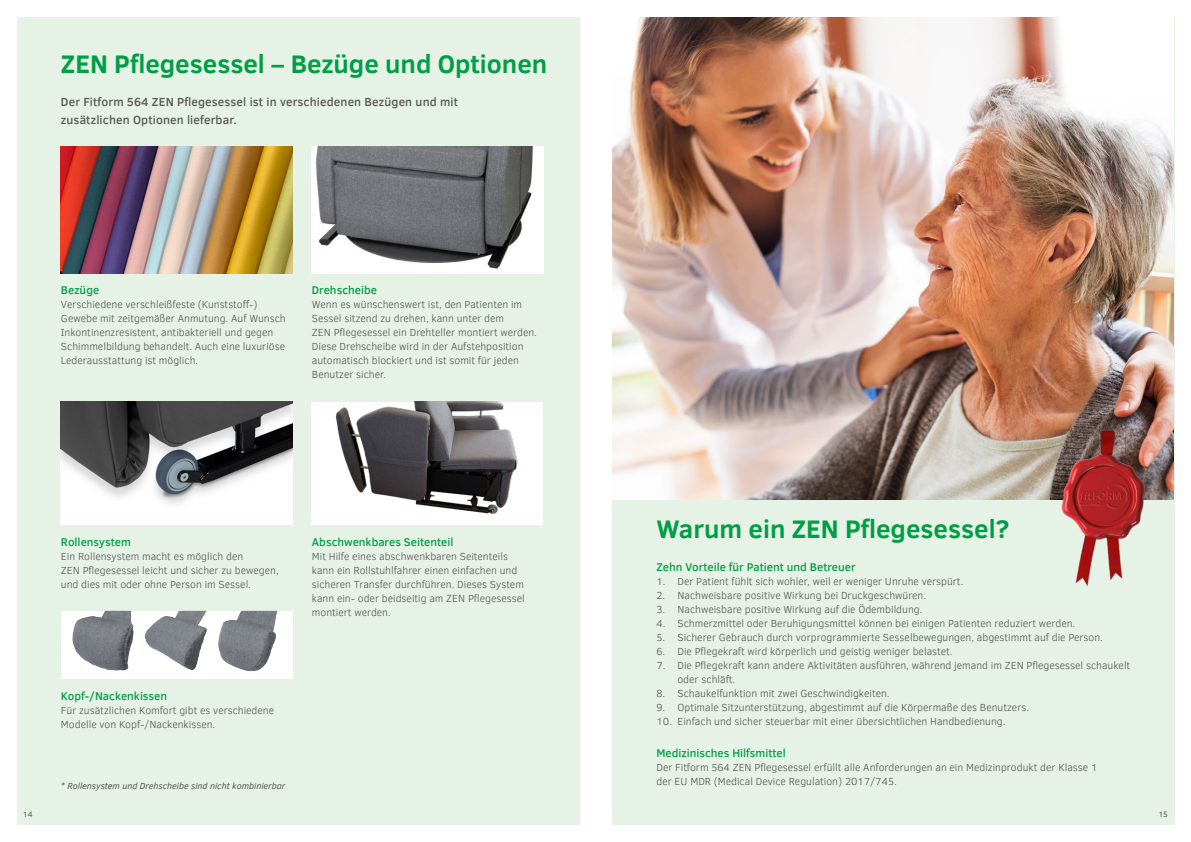
<style>
.page{position:relative;width:1191px;height:842px;background:#fff}
.page>*{position:absolute;margin:0;border:0;box-sizing:border-box;transform-origin:0 0}
.t1{font:700 26px "Clear Sans";color:#009e45}
.t2{font:500 12px/18px "Clear Sans";letter-spacing:.01em;color:#575756}
.t3{font:500 11.5px "Clear Sans";color:#009e45}
.t4{font:300 10.5px/14px "Clear Sans";color:#575756}
.t5{font:italic 9px "Clear Sans";color:#575756}
.t6{font:8px "Clear Sans";color:#575756}
</style>
<div class="page">
<div style="left:612px;top:17px;width:562px;height:808px;background:#e6f2e6"></div>
<img style="left:612px;top:17px;width:562px;height:482px">
<div style="left:17px;top:17px;width:562px;height:808px;background:#e6f2e6"></div>
<img style="left:1040px;top:422px;width:130px;height:164px">
<img style="left:312px;top:146px;width:231px;height:128px">
<img style="left:61px;top:402px;width:231px;height:122px">
<div style="left:312px;top:402px;width:231px;height:122px;background:#fff"></div>
<img style="left:335px;top:402px;width:183px;height:112px">
<div style="left:61px;top:611px;width:231px;height:68px;background:#fff"></div>
<img style="left:72px;top:611px;width:62px;height:59px">
<img style="left:218px;top:611px;width:58px;height:60px">
<img style="left:145px;top:611px;width:57px;height:59px">
<img style="left:61px;top:146px;width:231px;height:128px">
<h1 class="t1" style="left:61px;top:45px;width:488px">ZEN Pflegesessel – Bezüge und Optionen</h1>
<p class="t2" style="left:61px;top:93px;width:398px">Der Fitform 564 ZEN Pflegesessel ist in verschiedenen Bezügen und mit zusätzlichen Optionen lieferbar.</p>
<p class="t3" style="left:61px;top:282px;width:40px">Bezüge</p>
<p class="t4" style="left:61px;top:298px;width:226px">Verschiedene verschleißfeste (Kunststoff-)<br>Gewebe mit zeitgemäßer Anmutung. Auf Wunsch Inkontinenzresistent, antibakteriell und gegen Schimmelbildung behandelt. Auch eine luxuriöse Lederausstattung ist möglich.</p>
<p class="t3" style="left:312px;top:282px;width:67px">Drehscheibe</p>
<p class="t4" style="left:312px;top:298px;width:227px">Wenn es wünschenswert ist, den Patienten im Sessel sitzend zu drehen, kann unter dem<br>ZEN Pflegesessel ein Drehteller montiert werden.<br>Diese Drehscheibe wird in der Aufstehposition automatisch blockiert und ist somit für jeden Benutzer sicher.</p>
<p class="t3" style="left:61px;top:534px;width:71px">Rollensystem</p>
<p class="t4" style="left:61px;top:550px;width:219px">Ein Rollensystem macht es möglich den<br>ZEN Pflegesessel leicht und sicher zu bewegen, und dies mit oder ohne Person im Sessel.</p>
<p class="t3" style="left:312px;top:534px;width:143px">Abschwenkbares Seitenteil</p>
<p class="t4" style="left:312px;top:550px;width:214px">Mit Hilfe eines abschwenkbaren Seitenteils kann ein Rollstuhlfahrer einen einfachen und sicheren Transfer durchführen. Dieses System kann ein- oder beidseitig am ZEN Pflegesessel montiert werden.</p>
<p class="t3" style="left:61px;top:688px;width:108px">Kopf-/Nackenkissen</p>
<p class="t4" style="left:61px;top:704px;width:215px">Für zusätzlichen Komfort gibt es verschiedene<br>Modelle von Kopf-/Nackenkissen.</p>
<p class="t5" style="left:61px;top:779px;width:226px">* Rollensystem und Drehscheibe sind nicht kombinierbar</p>
<h1 class="t1" style="left:656px;top:510px;width:354px">Warum ein ZEN Pflegesessel?</h1>
<p class="t3" style="left:656px;top:559px;width:201px">Zehn Vorteile für Patient und Betreuer</p>
<p class="t4" style="left:656px;top:574px;width:308px">1. Der Patient fühlt sich wohler, weil er weniger Unruhe verspürt.</p>
<p class="t4" style="left:656px;top:588px;width:271px">2. Nachweisbare positive Wirkung bei Druckgeschwüren.</p>
<p class="t4" style="left:656px;top:602px;width:268px">3. Nachweisbare positive Wirkung auf die Ödembildung.</p>
<p class="t4" style="left:656px;top:616px;width:420px">4. Schmerzmittel oder Beruhigungsmittel können bei einigen Patienten reduziert werden.</p>
<p class="t4" style="left:656px;top:630px;width:448px">5. Sicherer Gebrauch durch vorprogrammierte Sesselbewegungen, abgestimmt auf die Person.</p>
<p class="t4" style="left:656px;top:644px;width:298px">6. Die Pflegekraft wird körperlich und geistig weniger belastet.</p>
<p class="t4" style="left:677px;top:658px;width:454px;text-indent:-21px">7. Die Pflegekraft kann andere Aktivitäten ausführen, während jemand im ZEN Pflegesessel schaukelt oder schläft.</p>
<p class="t4" style="left:656px;top:686px;width:235px">8. Schaukelfunktion mit zwei Geschwindigkeiten.</p>
<p class="t4" style="left:656px;top:700px;width:374px">9. Optimale Sitzunterstützung, abgestimmt auf die Körpermaße des Benutzers.</p>
<p class="t4" style="left:656px;top:714px;width:350px">10. Einfach und sicher steuerbar mit einer übersichtlichen Handbedienung.</p>
<p class="t3" style="left:656px;top:745px;width:131px">Medizinisches Hilfsmittel</p>
<p class="t4" style="left:656px;top:760px;width:442px">Der Fitform 564 ZEN Pflegesessel erfüllt alle Anforderungen an ein Medizinprodukt der Klasse 1 der EU MDR (Medical Device Regulation) 2017/745.</p>
<p class="t6" style="left:23px;top:809px;width:11px">14</p>
<p class="t6" style="left:1158px;top:809px;width:11px">15</p>
</div>
